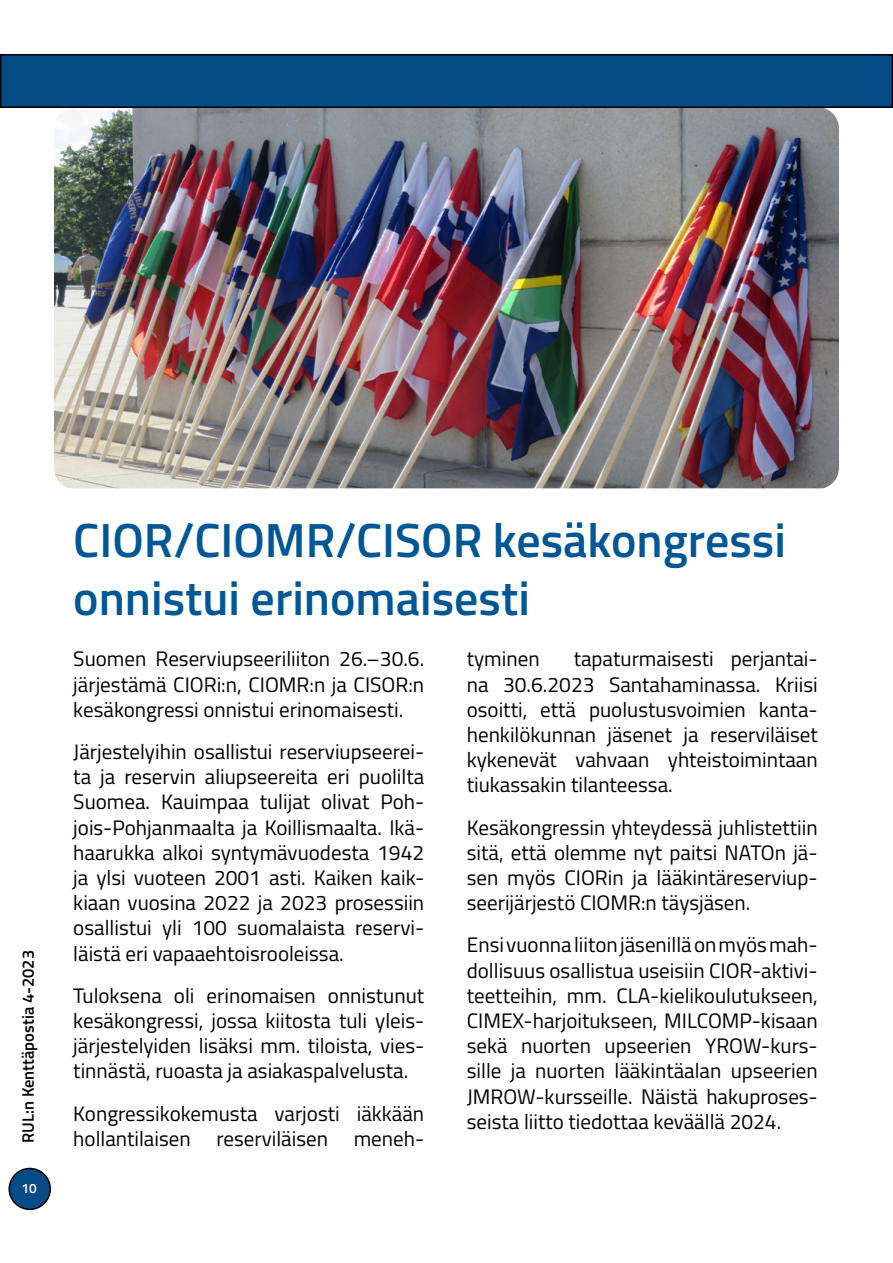
<style>
.page{position:relative;width:893px;height:1263px;background:#fff}
.page>*{position:absolute;margin:0;border:0;box-sizing:border-box;transform-origin:0 0}
.t1{font:600 48px/57.6px "Titillium";color:#005795}
.t2{font:21px/25.2px "Titillium";color:#000;text-align:justify}
.t3{font:600 16.5px "Titillium";color:#000}
.t4{font:600 13.5px "Titillium";color:#fff}
</style>
<div class="page">
<img style="left:54px;top:108px;width:785px;height:380px">
<div style="left:9px;top:1168px;width:41px;height:41px;background:#054b86;border-radius:50%"></div>
<div style="left:9px;top:1168px;width:42px;height:42px;border:2px solid #000;border-radius:50%"></div>
<div style="left:1px;top:55px;width:891px;height:52px;background:#054b86"></div>
<div style="left:0;top:54px;width:893px;height:54px;border:2px solid #000"></div>
<p class="t3" style="left:16px;top:1143px;width:194px;rotate:-90deg">RUL:n Kenttäpostia 4-2023</p>
<p class="t4" style="left:21px;top:1178px;width:17px">10</p>
<h1 class="t1" style="left:73px;top:509px;width:714px">CIOR/CIOMR/CISOR kesäkongressi onnistui erinomaisesti</h1>
<p class="t2" style="left:73px;top:645px;width:352px">Suomen Reserviupseeriliiton 26.–30.6. järjestämä CIORi:n, CIOMR:n ja CISOR:n kesäkongressi onnistui erinomaisesti.</p>
<p class="t2" style="left:73px;top:738px;width:352px">Järjestelyihin osallistui reserviupseerei&shy;ta ja reservin aliupseereita eri puolilta Suomea. Kauimpaa tulijat olivat Poh&shy;jois-Pohjanmaalta ja Koillismaalta. Ikä&shy;haarukka alkoi syntymävuodesta 1942 ja ylsi vuoteen 2001 asti. Kaiken kaik&shy;kiaan vuosina 2022 ja 2023 prosessiin osallistui yli 100 suomalaista reservi&shy;läistä eri vapaaehtoisrooleissa.</p>
<p class="t2" style="left:73px;top:982px;width:352px">Tuloksena oli erinomaisen onnistunut kesäkongressi, jossa kiitosta tuli yleis&shy;järjestelyiden lisäksi mm. tiloista, vies&shy;tinnästä, ruoasta ja asiakaspalvelusta.</p>
<p class="t2" style="left:73px;top:1100px;width:352px">Kongressikokemusta varjosti iäkkään hollantilaisen reserviläisen meneh-</p>
<p class="t2" style="left:467px;top:645px;width:352px;text-indent:107px">tapaturmaisesti perjantai&shy;na 30.6.2023 Santahaminassa. Kriisi osoitti, että puolustusvoimien kanta&shy;henkilökunnan jäsenet ja reserviläiset kykenevät vahvaan yhteistoimintaan tiukassakin tilanteessa.</p>
<p class="t2" style="left:467px;top:814px;width:352px">Kesäkongressin yhteydessä juhlistettiin sitä, että olemme nyt paitsi NATOn jä&shy;sen myös CIORin ja lääkintäreserviup&shy;seerijärjestö CIOMR:n täysjäsen.</p>
<p class="t2" style="left:467px;top:931px;width:352px">Ensi vuonna liiton jäsenillä on myös mah&shy;dollisuus osallistua useisiin CIOR-aktivi&shy;teetteihin, mm. CLA-kielikoulutukseen, CIMEX-harjoitukseen, MILCOMP-kisaan sekä nuorten upseerien YROW-kurs&shy;sille ja nuorten lääkintäalan upseerien JMROW-kursseille. Näistä hakuproses&shy;seista liitto tiedottaa keväällä 2024.</p>
<p class="t2" style="left:467px;top:645px;width:74px">tyminen</p>
</div>
